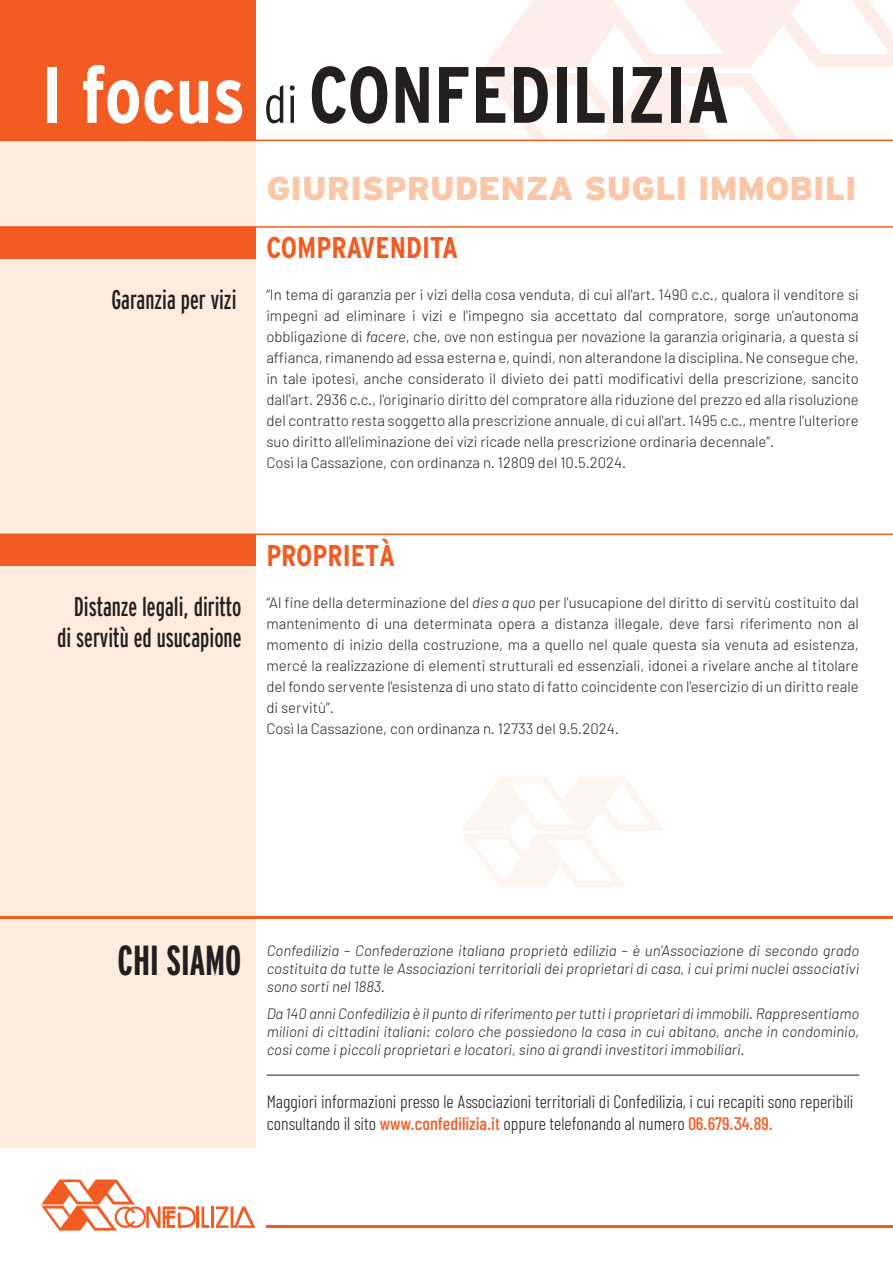
<style>
.page{position:relative;width:893px;height:1263px;background:#fff}
.page>*{position:absolute;margin:0;border:0;box-sizing:border-box;transform-origin:0 0}
.t1{font:700 condensed 79.65px "Interstate";color:#231f20}
.t2{font:700 extra-condensed 42px "Interstate";color:#231f20}
.t3{font:900 33px "Interstate";color:#fbc7a7}
.t4{font:700 condensed 30px "Interstate";color:#f25b21}
.t5{font:extra-condensed 27px/30.5px "Interstate";color:#231f20;text-align:right}
.t6{font:300 18px/21.6px "Barlow Condensed";color:#231f20}
.t7{font:300 15px/21px "Barlow";color:#231f20}
.t8{font:italic 300 15px/18px "Barlow";color:#231f20;text-align:justify}
.s1{color:#fff}
.s2{font-weight:300;font-size:51.75px}
.s3{font-style:italic}
.s4{font-weight:500;color:#f25b21}
</style>
<div class="page">
<div style="left:0;top:4px;width:255px;height:1145px;background:#feecdf"></div>
<hr style="left:267px;top:1225px;width:626px;height:3px;background:#f25b21">
<hr style="left:196px;top:1206px;width:3px;height:22px;background:#f25b21">
<svg style="left:202px;top:1206px;width:7px;height:22px"></svg>
<hr style="left:211px;top:1206px;width:3px;height:22px;background:#f25b21">
<svg style="left:216px;top:1206px;width:39px;height:22px"></svg>
<svg style="left:41px;top:1179px;width:155px;height:51px"></svg>
<svg style="left:484px;top:0;width:409px;height:67px"></svg>
<svg style="left:485px;top:73px;width:313px;height:66px"></svg>
<div style="left:0;top:0;width:255px;height:140px;background:#f25b21"></div>
<hr style="left:0;top:140px;width:893px;height:1px;background:#f25b21">
<hr style="left:0;top:916px;width:893px;height:2px;background:#f25b21">
<hr style="left:267px;top:1075px;width:592px;height:1px;background:#231f20">
<svg style="left:462px;top:777px;width:201px;height:110px"></svg>
<hr style="left:0;top:226px;width:893px;height:2px;background:#f25b21">
<div style="left:0;top:227px;width:255px;height:31px;background:#f25b21"></div>
<hr style="left:0;top:533px;width:893px;height:2px;background:#f25b21">
<div style="left:0;top:534px;width:255px;height:32px;background:#f25b21"></div>
<h1 class="t1" style="left:41px;top:50px;width:690px"><span class="s1">I focus</span> <span class="s2">di</span> CONFEDILIZIA</h1>
<h3 class="t3" style="left:267px;top:169px;width:591px">GIURISPRUDENZA SUGLI IMMOBILI</h3>
<h3 class="t5" style="left:111px;top:284px;width:127px">Garanzia per vizi</h3>
<h3 class="t4" style="left:266px;top:231px;width:193px">COMPRAVENDITA</h3>
<p class="t7" style="left:266px;top:284px;width:594px">“In tema di garanzia per i vizi della cosa venduta, di cui all'art. 1490 c.c., qualora il venditore si impegni ad eliminare i vizi e l'impegno sia accettato dal compratore, sorge un'autonoma obbligazione di <span class="s3">facere</span>, che, ove non estingua per novazione la garanzia originaria, a questa si affianca, rimanendo ad essa esterna e, quindi, non alterandone la disciplina. Ne consegue che, in tale ipotesi, anche considerato il divieto dei patti modificativi della prescrizione, sancito dall'art. 2936 c.c., l'originario diritto del compratore alla riduzione del prezzo ed alla risoluzione del contratto resta soggetto alla prescrizione annuale, di cui all'art. 1495 c.c., mentre l'ulteriore suo diritto all'eliminazione dei vizi ricade nella prescrizione ordinaria decennale”.<br>Così la Cassazione, con ordinanza n. 12809 del 10.5.2024.</p>
<h3 class="t5" style="left:57px;top:591px;width:186px">Distanze legali, diritto di servitù ed usucapione</h3>
<h3 class="t4" style="left:266px;top:538px;width:130px">PROPRIETÀ</h3>
<p class="t7" style="left:266px;top:591px;width:594px">“Al fine della determinazione del <span class="s3">dies a quo</span> per l'usucapione del diritto di servitù costituito dal mantenimento di una determinata opera a distanza illegale, deve farsi riferimento non al momento di inizio della costruzione, ma a quello nel quale questa sia venuta ad esistenza, mercé la realizzazione di elementi strutturali ed essenziali, idonei a rivelare anche al titolare del fondo servente l'esistenza di uno stato di fatto coincidente con l'esercizio di un diritto reale di servitù”.<br>Così la Cassazione, con ordinanza n. 12733 del 9.5.2024.</p>
<h2 class="t2" style="left:117px;top:937px;width:126px">CHI SIAMO</h2>
<p class="t8" style="left:267px;top:941px;width:594px">Confedilizia – Confederazione italiana proprietà edilizia – è un’Associazione di secondo grado costituita da tutte le Associazioni territoriali dei proprietari di casa, i cui primi nuclei associativi sono sorti nel 1883.</p>
<p class="t8" style="left:267px;top:1004px;width:594px">Da 140 anni Confedilizia è il punto di riferimento per tutti i proprietari di immobili. Rappresentiamo milioni di cittadini italiani: coloro che possiedono la casa in cui abitano, anche in condominio, così come i piccoli proprietari e locatori, sino ai grandi investitori immobiliari.</p>
<p class="t6" style="left:267px;top:1090px;width:588px">Maggiori informazioni presso le Associazioni territoriali di Confedilizia, i cui recapiti sono reperibili consultando il sito <span class="s4">www.confedilizia.it</span> oppure telefonando al numero <span class="s4">06.679.34.89.</span></p>
</div>
